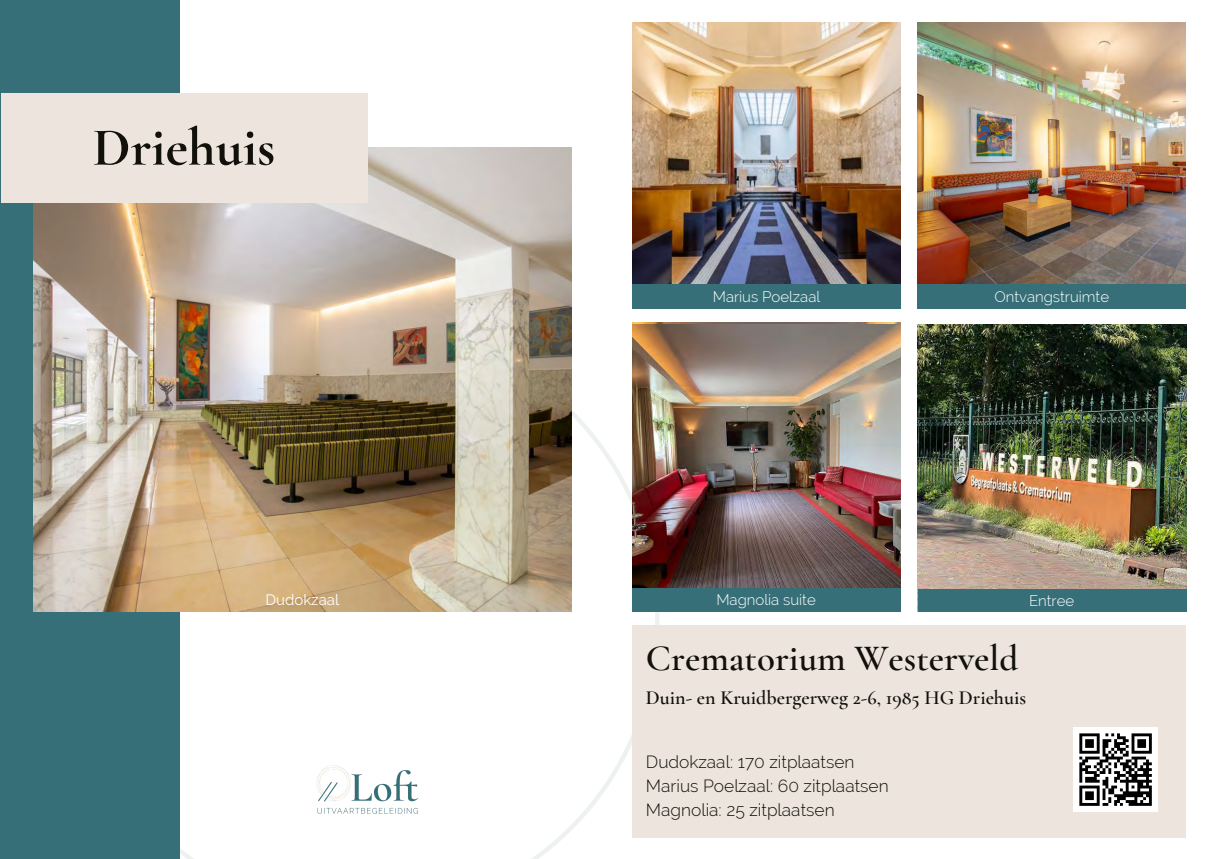
<style>
.page{position:relative;width:1208px;height:859px;background:#fff}
.page>*{position:absolute;margin:0;border:0;box-sizing:border-box;transform-origin:0 0}
.t1{font:700 54px "Cormorant Garamond";color:#12100b}
.t2{font:600 37px "Cormorant Garamond";color:#12100b}
.t3{font:600 20px "Cormorant Garamond";color:#12100b}
.t4{font:300 17.4px/24.2px "Raleway";color:#12100b}
.t5{font:300 15px "Raleway";color:#fff}
.t6{font:15px "Raleway";color:#fff}
</style>
<div class="page">
<svg style="left:180px;top:323px;width:479px;height:536px"></svg>
<div style="left:0;top:0;width:180px;height:859px;background:#376f78"></div>
<img style="left:33px;top:147px;width:538px;height:464px">
<div style="left:1px;top:93px;width:366px;height:109px;background:#ede5dd"></div>
<img style="left:632px;top:22px;width:269px;height:285px">
<img style="left:917px;top:324px;width:269px;height:265px">
<div style="left:632px;top:625px;width:554px;height:213px;background:#ede5dd"></div>
<div style="left:632px;top:285px;width:268px;height:24px;background:#376f78"></div>
<img style="left:917px;top:22px;width:268px;height:263px">
<div style="left:917px;top:285px;width:269px;height:24px;background:#376f78"></div>
<div style="left:632px;top:590px;width:269px;height:21px;background:#376f78"></div>
<div style="left:917px;top:589px;width:269px;height:22px;background:#376f78"></div>
<div style="left:1073px;top:727px;width:84px;height:84px;background:#fff"></div>
<svg style="left:1079px;top:733px;width:72px;height:73px"></svg>
<hr style="left:1128px;top:803px;width:23px;height:3px;background:#000">
<img style="left:632px;top:324px;width:268px;height:264px">
<div style="left:632px;top:588px;width:268px;height:22px;background:#376f78"></div>
<h1 class="t1" style="left:93px;top:115px;width:184px">Driehuis</h1>
<p class="t5" style="left:712px;top:288px;width:109px">Marius Poelzaal</p>
<p class="t5" style="left:994px;top:288px;width:116px">Ontvangstruimte</p>
<p class="t6" style="left:265px;top:591px;width:75px">Dudokzaal</p>
<p class="t5" style="left:716px;top:590px;width:101px">Magnolia suite</p>
<p class="t5" style="left:1029px;top:591px;width:47px">Entree</p>
<p class="t5" style="left:735px;top:591px;width:64px">Magnolia</p>
<h2 class="t2" style="left:646px;top:635px;width:374px">Crematorium Westerveld</h2>
<p class="t3" style="left:646px;top:685px;width:382px">Duin- en Kruidbergerweg 2-6, 1985 HG Driehuis</p>
<p class="t4" style="left:646px;top:749px;width:244px">Dudokzaal: 170 zitplaatsen<br>Marius Poelzaal: 60 zitplaatsen<br>Magnolia: 25 zitplaatsen</p>
</div>
